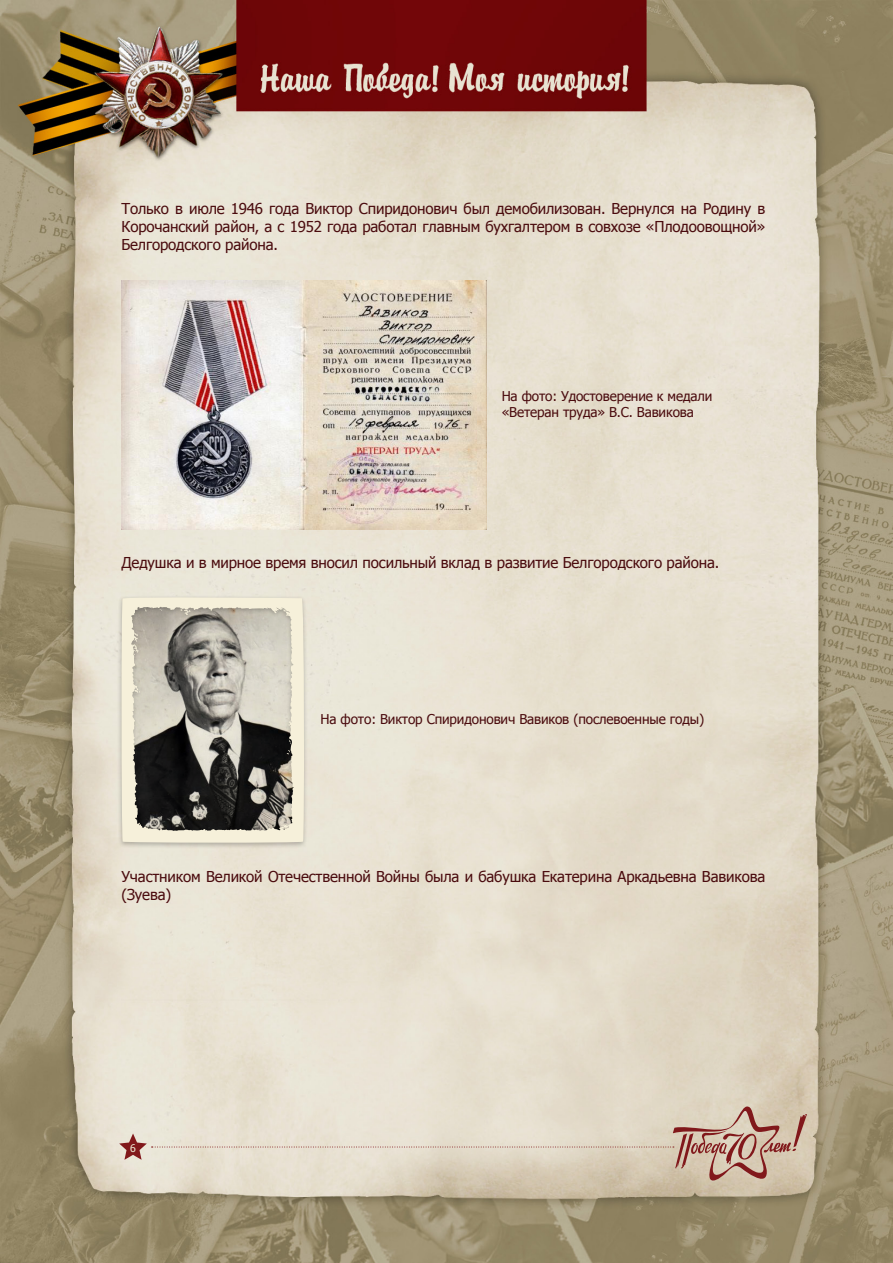
<style>
.page{position:relative;width:893px;height:1263px;background:#fff}
.page>*{position:absolute;margin:0;border:0;box-sizing:border-box;transform-origin:0 0}
.t1{font:15px/18px "Tahoma";letter-spacing:-.01em;color:#4a0b0e}
.t2{font:13.5px/16.2px "Tahoma";letter-spacing:-.01em;color:#4a0b0e}
.t3{font:10.5px "Tahoma";color:#edead3}
</style>
<div class="page">
<img style="left:0;top:0;width:893px;height:1263px">
<svg style="left:119px;top:1106px;width:688px;height:83px;background:#ddd0bf"></svg>
<img style="left:122px;top:280px;width:364px;height:249px">
<div style="left:116px;top:595px;width:192px;height:254px;background:#000;opacity:.24"></div>
<svg style="left:121px;top:596px;width:184px;height:247px;background:#9a968b"></svg>
<p class="t1" style="left:122px;top:199px;width:645px;text-align:justify">Только в июле 1946 года Виктор Спиридонович был демобилизован. Вернулся на Родину в Корочанский район, а с 1952 года работал главным бухгалтером в совхозе «Плодоовощной» Белгородского района.</p>
<p class="t2" style="left:502px;top:387px;width:212px">На фото: Удостоверение к медали «Ветеран труда» В.С. Вавикова</p>
<p class="t1" style="left:122px;top:553px;width:599px">Дедушка и в мирное время вносил посильный вклад в развитие Белгородского района.</p>
<p class="t2" style="left:321px;top:710px;width:385px">На фото: Виктор Спиридонович Вавиков (послевоенные годы)</p>
<p class="t1" style="left:122px;top:867px;width:645px">Участником Великой Отечественной Войны была и бабушка Екатерина Аркадьевна Вавикова (Зуева)</p>
<p class="t3" style="left:130px;top:1141px;width:7px">6</p>
</div>
